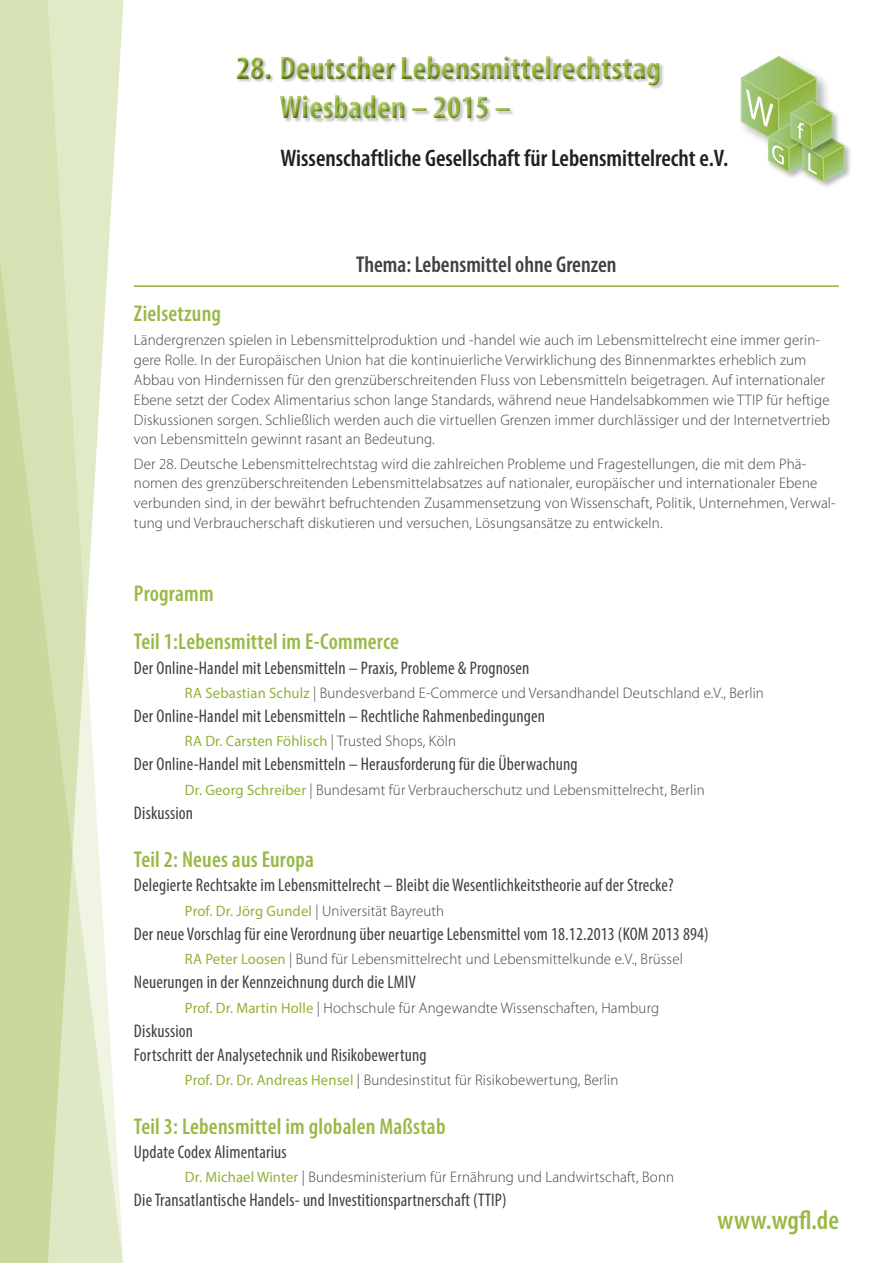
<style>
.page{position:relative;width:893px;height:1263px;background:#fff}
.page>*{position:absolute;margin:0;border:0;box-sizing:border-box;transform-origin:0 0}
.t1{font:700 condensed 33px/39.6px "Myriad Pro";color:#8fb335}
.WGfL{font:600 condensed 27px "Myriad Pro";letter-spacing:.005em;color:#99b946}
.t2{font:600 condensed 24px "Myriad Pro";color:#231f20}
.Überschrieft_02{font:600 condensed 22.95px "Myriad Pro";letter-spacing:.01em;color:#99b946}
.Main-Thema{font:600 condensed 22.95px "Myriad Pro";color:#414142}
.Themen_Teile_Datum{font:condensed 18.3px "Myriad Pro";letter-spacing:.01em;color:#414142}
.Text{font:300 15.3px/20px "Myriad Pro";letter-spacing:.01em;color:#414142}
.Referenten_Text{font:300 15.3px "Myriad Pro";letter-spacing:.01em;color:#414142}
.Referenten_Text-2{font:15px "Myriad Pro";letter-spacing:.01em;color:#8fb335}
.s1{font-weight:400;font-size:15px;color:#8fb335}
.s2{font-weight:300;font-size:15.3px;color:#414142}
</style>
<div class="page">
<img style="left:740px;top:55px;width:39px;height:67px">
<img style="left:818px;top:145px;width:33px;height:42px">
<svg style="left:0;top:0;width:124px;height:1263px"></svg>
<div style="left:233px;top:53px;width:431px;height:70px;background:#231f20;opacity:.45"></div>
<hr style="left:134px;top:285px;width:705px;height:2px;background:#8fb335">
<svg style="left:741px;top:56px;width:104px;height:127px"></svg>
<h1 class="t1" style="left:279px;top:47px;width:383px;text-indent:-43px">28. Deutscher Lebensmittelrechtstag<br>Wiesbaden – 2015 –</h1>
<p class="t2" style="left:281px;top:143px;width:449px">Wissenschaftliche Gesellschaft für Lebensmittelrecht e.V.</p>
<p class="Main-Thema" style="left:356px;top:251px;width:262px">Thema: Lebensmittel ohne Grenzen</p>
<p class="Überschrieft_02" style="left:134px;top:299px;width:89px">Zielsetzung</p>
<p class="Text" style="left:134px;top:330px;width:697px">Ländergrenzen spielen in Lebensmittelproduktion und -handel wie auch im Lebensmittelrecht eine immer gerin&shy;gere Rolle. In der Europäischen Union hat die kontinuierliche Verwirklichung des Binnenmarktes erheblich zum Abbau von Hindernissen für den grenzüberschreitenden Fluss von Lebensmitteln beigetragen. Auf internationaler Ebene setzt der Codex Alimentarius schon lange Standards, während neue Handelsabkommen wie TTIP für heftige Diskussionen sorgen. Schließlich werden auch die virtuellen Grenzen immer durchlässiger und der Internetvertrieb von Lebensmitteln gewinnt rasant an Bedeutung.</p>
<p class="Text" style="left:134px;top:453px;width:703px">Der 28. Deutsche Lebensmittelrechtstag wird die zahlreichen Probleme und Fragestellungen, die mit dem Phä&shy;nomen des grenzüberschreitenden Lebensmittelabsatzes auf nationaler, europäischer und internationaler Ebene verbunden sind, in der bewährt befruchtenden Zusammensetzung von Wissenschaft, Politik, Unternehmen, Verwal&shy;tung und Verbraucherschaft diskutieren und versuchen, Lösungsansätze zu entwickeln.</p>
<p class="Überschrieft_02" style="left:134px;top:579px;width:81px">Programm</p>
<p class="Überschrieft_02" style="left:134px;top:627px;width:267px">Teil 1:Lebensmittel im E-Commerce</p>
<p class="Themen_Teile_Datum" style="left:134px;top:656px;width:397px">Der Online-Handel mit Lebensmitteln – Praxis, Probleme &amp; Prognosen</p>
<p class="Referenten_Text" style="left:185px;top:683px;width:580px"><span class="s1">RA Sebastian Schulz</span> | Bundesverband E-Commerce und Versandhandel Deutschland e.V., Berlin</p>
<p class="Themen_Teile_Datum" style="left:134px;top:705px;width:413px">Der Online-Handel mit Lebensmitteln – Rechtliche Rahmenbedingungen</p>
<p class="Referenten_Text-2" style="left:185px;top:732px;width:273px">RA Dr. Carsten Föhlisch <span class="s2">| Trusted Shops, Köln</span></p>
<p class="Themen_Teile_Datum" style="left:134px;top:753px;width:445px">Der Online-Handel mit Lebensmitteln – Herausforderung für die Überwachung</p>
<p class="Referenten_Text" style="left:185px;top:780px;width:521px"><span class="s1">Dr. Georg Schreiber</span> | Bundesamt für Verbraucherschutz und Lebensmittelrecht, Berlin</p>
<p class="Themen_Teile_Datum" style="left:134px;top:802px;width:61px">Diskussion</p>
<p class="Überschrieft_02" style="left:134px;top:845px;width:182px">Teil 2: Neues aus Europa</p>
<p class="Themen_Teile_Datum" style="left:134px;top:874px;width:541px">Delegierte Rechtsakte im Lebensmittelrecht – Bleibt die Wesentlichkeitstheorie auf der Strecke?</p>
<p class="Referenten_Text" style="left:185px;top:901px;width:261px"><span class="s1">Prof. Dr. Jörg Gundel</span> | Universität Bayreuth</p>
<p class="Themen_Teile_Datum" style="left:134px;top:923px;width:576px">Der neue Vorschlag für eine Verordnung über neuartige Lebensmittel vom 18.12.2013 (KOM 2013 894)</p>
<p class="Referenten_Text" style="left:185px;top:950px;width:499px"><span class="s1">RA Peter Loosen</span> | Bund für Lebensmittelrecht und Lebensmittelkunde e.V., Brüssel</p>
<p class="Themen_Teile_Datum" style="left:134px;top:971px;width:284px">Neuerungen in der Kennzeichnung durch die LMIV</p>
<p class="Referenten_Text" style="left:185px;top:998px;width:476px"><span class="s1">Prof. Dr. Martin Holle</span> | Hochschule für Angewandte Wissenschaften, Hamburg</p>
<p class="Themen_Teile_Datum" style="left:134px;top:1019px;width:61px">Diskussion</p>
<p class="Themen_Teile_Datum" style="left:134px;top:1044px;width:294px">Fortschritt der Analysetechnik und Risikobewertung</p>
<p class="Referenten_Text" style="left:185px;top:1071px;width:435px"><span class="s1">Prof. Dr. Dr. Andreas Hensel</span> | Bundesinstitut für Risikobewertung, Berlin</p>
<p class="Überschrieft_02" style="left:134px;top:1112px;width:313px">Teil 3: Lebensmittel im globalen Maßstab</p>
<p class="Themen_Teile_Datum" style="left:134px;top:1141px;width:154px">Update Codex Alimentarius</p>
<p class="Referenten_Text" style="left:185px;top:1168px;width:491px"><span class="s1">Dr. Michael Winter</span> | Bundesministerium für Ernährung und Landwirtschaft, Bonn</p>
<p class="Themen_Teile_Datum" style="left:134px;top:1189px;width:374px">Die Transatlantische Handels- und Investitionspartnerschaft (TTIP)</p>
<p class="WGfL" style="left:718px;top:1203px;width:123px">www.wgfl.de</p>
</div>
